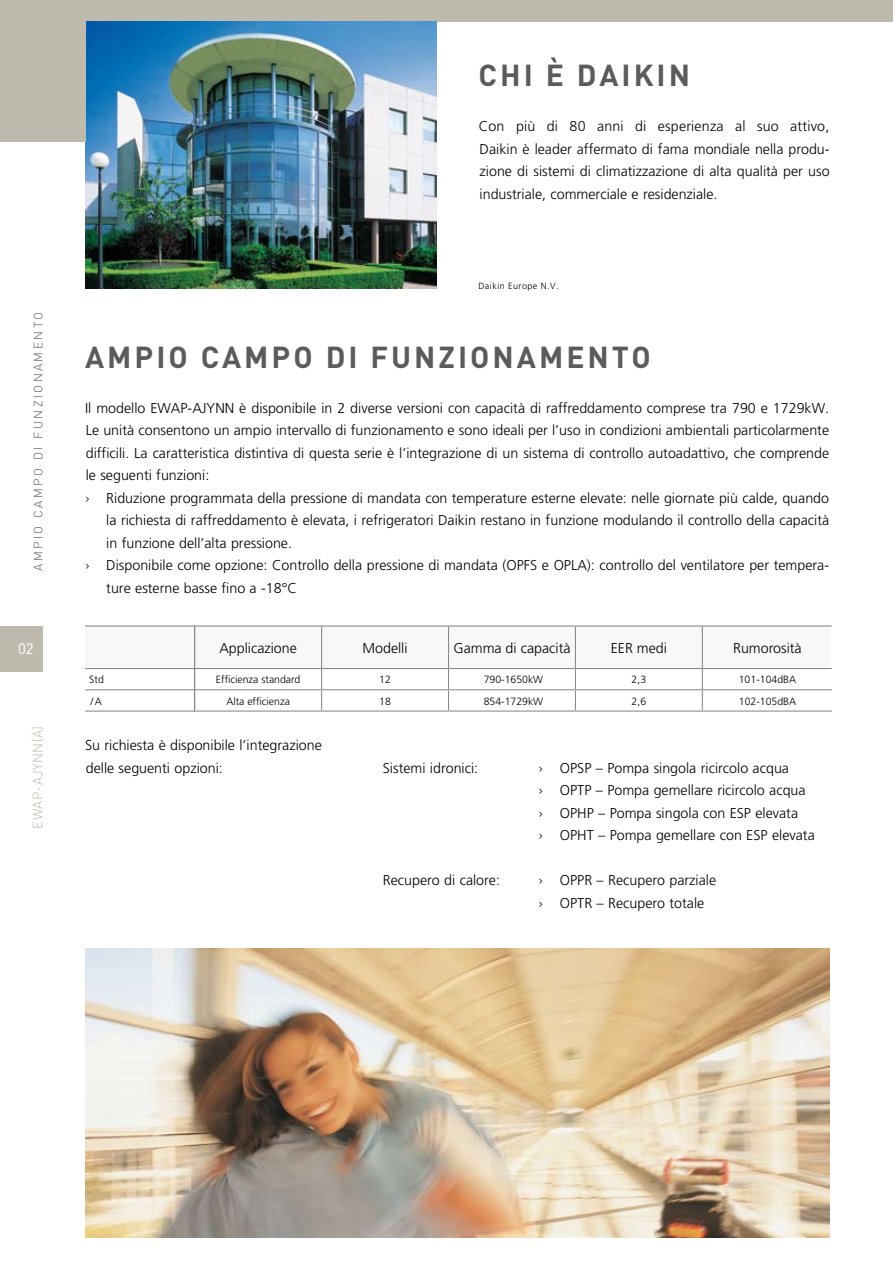
<style>
.page{position:relative;width:893px;height:1263px;background:#fff}
.page>*{position:absolute;margin:0;border:0;box-sizing:border-box;transform-origin:0 0}
.t1{font:700 30px "DIN";letter-spacing:.1em;color:#5b5b5d}
.t2{font:15px "DIN";color:#fff}
.t3{font:300 14.25px/22.5px "Frutiger";color:#000}
.t4{font:300 13.5px "DIN";letter-spacing:.025em;color:#bfbaae}
.t5{font:300 12px "DIN";letter-spacing:.2em;color:#5b5b5d}
.t6{font:300 10.5px/21.3px "Frutiger";color:#000}
.t7{font:300 9px "Frutiger";letter-spacing:.05em;color:#000}
.s1{font-family:"DIN"}
</style>
<div class="page">
<div style="left:0;top:0;width:893px;height:21px;background:#bfbaae"></div>
<img style="left:85px;top:948px;width:745px;height:289px">
<div style="left:0;top:626px;width:43px;height:45px;background:#bfbaae"></div>
<img style="left:85px;top:21px;width:351px;height:268px">
<div style="left:0;top:0;width:85px;height:142px;background:#bfbaae"></div>
<div style="left:85px;top:625px;width:744px;height:44px;background:#f8f8f8"></div>
<hr style="left:194px;top:625px;width:128px;height:1px;background:#87888a">
<hr style="left:322px;top:625px;width:126px;height:1px;background:#87888a">
<hr style="left:321px;top:626px;width:1px;height:42px;background:#87888a">
<hr style="left:448px;top:625px;width:127px;height:1px;background:#87888a">
<hr style="left:448px;top:626px;width:1px;height:42px;background:#87888a">
<hr style="left:575px;top:625px;width:127px;height:1px;background:#87888a">
<hr style="left:575px;top:626px;width:1px;height:42px;background:#87888a">
<hr style="left:702px;top:625px;width:130px;height:1px;background:#87888a">
<hr style="left:702px;top:626px;width:1px;height:42px;background:#87888a">
<hr style="left:194px;top:668px;width:128px;height:1px;background:#87888a">
<hr style="left:322px;top:668px;width:126px;height:1px;background:#87888a">
<hr style="left:448px;top:668px;width:127px;height:1px;background:#87888a">
<hr style="left:575px;top:668px;width:127px;height:1px;background:#87888a">
<hr style="left:702px;top:668px;width:130px;height:1px;background:#87888a">
<hr style="left:194px;top:689px;width:128px;height:1px;background:#87888a">
<hr style="left:322px;top:689px;width:126px;height:1px;background:#87888a">
<svg style="left:321px;top:669px;width:1px;height:41px"></svg>
<hr style="left:448px;top:689px;width:127px;height:1px;background:#87888a">
<svg style="left:448px;top:669px;width:1px;height:41px"></svg>
<hr style="left:575px;top:689px;width:127px;height:1px;background:#87888a">
<svg style="left:575px;top:669px;width:1px;height:41px"></svg>
<hr style="left:702px;top:689px;width:130px;height:1px;background:#87888a">
<svg style="left:702px;top:669px;width:1px;height:41px"></svg>
<hr style="left:322px;top:710px;width:126px;height:2px;background:#87888a">
<hr style="left:448px;top:710px;width:127px;height:2px;background:#87888a">
<hr style="left:575px;top:710px;width:127px;height:2px;background:#87888a">
<hr style="left:702px;top:710px;width:130px;height:2px;background:#87888a">
<hr style="left:194px;top:710px;width:128px;height:2px;background:#87888a">
<hr style="left:85px;top:625px;width:110px;height:1px;background:#87888a">
<hr style="left:194px;top:626px;width:1px;height:42px;background:#87888a">
<hr style="left:85px;top:668px;width:110px;height:1px;background:#87888a">
<hr style="left:85px;top:689px;width:110px;height:1px;background:#87888a">
<svg style="left:194px;top:669px;width:1px;height:41px"></svg>
<hr style="left:85px;top:710px;width:110px;height:2px;background:#87888a">
<p class="t5" style="left:30px;top:571px;width:261px;rotate:-90deg">AMPIO CAMPO DI FUNZIONAMENTO</p>
<p class="t2" style="left:18px;top:640px;width:17px">02</p>
<p class="t4" style="left:29px;top:829px;width:104px;rotate:-90deg">EWAP-AJYNN(A)</p>
<h1 class="t1" style="left:478px;top:55px;width:213px">CHI È DAIKIN</h1>
<p class="t3" style="left:479px;top:115px;width:352px;text-align:justify">Con più di 80 anni di esperienza al suo attivo, Daikin è leader affermato di fama mondiale nella produ&shy;zione di sistemi di climatizzazione di alta qualità per uso industriale, commerciale e residenziale.</p>
<p class="t7" style="left:478px;top:281px;width:82px">Daikin Europe N.V.</p>
<h1 class="t1" style="left:85px;top:337px;width:567px">AMPIO CAMPO DI FUNZIONAMENTO</h1>
<p class="t3" style="left:85px;top:396px;width:746px">Il modello EWAP-AJYNN è disponibile in 2 diverse versioni con capacità di raffreddamento comprese tra 790 e 1729kW.</p>
<p class="t3" style="left:86px;top:419px;width:745px">Le unità consentono un ampio intervallo di funzionamento e sono ideali per l’uso in condizioni ambientali particolarmente</p>
<p class="t3" style="left:86px;top:441px;width:745px">difficili. La caratteristica distintiva di questa serie è l’integrazione di un sistema di controllo autoadattivo, che comprende</p>
<p class="t3" style="left:86px;top:464px;width:125px">le seguenti funzioni:</p>
<p class="t3" style="left:85px;top:486px;width:746px"><span class="s1">›</span> Riduzione programmata della pressione di mandata con temperature esterne elevate: nelle giornate più calde, quando</p>
<p class="t3" style="left:106px;top:509px;width:724px">la richiesta di raffreddamento è elevata, i refrigeratori Daikin restano in funzione modulando il controllo della capacità</p>
<p class="t3" style="left:106px;top:531px;width:187px">in funzione dell’alta pressione.</p>
<p class="t3" style="left:85px;top:554px;width:746px"><span class="s1">›</span> Disponibile come opzione: Controllo della pressione di mandata (OPFS e OPLA): controllo del ventilatore per tempera-</p>
<p class="t3" style="left:106px;top:576px;width:192px">ture esterne basse fino a -18°C</p>
<p class="t6" style="left:89px;top:669px;width:16px">Std /A</p>
<p class="t3" style="left:219px;top:637px;width:79px">Applicazione</p>
<p class="t3" style="left:362px;top:637px;width:47px">Modelli</p>
<p class="t3" style="left:453px;top:637px;width:119px">Gamma di capacità</p>
<p class="t3" style="left:611px;top:637px;width:58px">EER medi</p>
<p class="t3" style="left:733px;top:637px;width:70px">Rumorosità</p>
<p class="t6" style="left:216px;top:669px;width:86px">Efficienza standard</p>
<p class="t6" style="left:379px;top:669px;width:13px">12</p>
<p class="t6" style="left:484px;top:669px;width:61px">790-1650kW</p>
<p class="t6" style="left:632px;top:669px;width:16px">2,3</p>
<p class="t6" style="left:739px;top:669px;width:59px">101-104dBA</p>
<p class="t6" style="left:226px;top:690px;width:65px">Alta efficienza</p>
<p class="t6" style="left:379px;top:690px;width:13px">18</p>
<p class="t6" style="left:484px;top:690px;width:61px">854-1729kW</p>
<p class="t6" style="left:632px;top:690px;width:16px">2,6</p>
<p class="t6" style="left:739px;top:690px;width:59px">102-105dBA</p>
<p class="t3" style="left:85px;top:734px;width:238px">Su richiesta è disponibile l’integrazione delle seguenti opzioni:</p>
<p class="t3" style="left:383px;top:756px;width:97px">Sistemi idronici:</p>
<p class="t3" style="left:383px;top:869px;width:119px">Recupero di calore:</p>
<p class="t3" style="left:539px;top:756px;width:278px"><span class="s1">›</span> OPSP – Pompa singola ricircolo acqua<br><span class="s1">›</span> OPTP – Pompa gemellare ricircolo acqua<br><span class="s1">›</span> OPHP – Pompa singola con ESP elevata<br><span class="s1">›</span> OPHT – Pompa gemellare con ESP elevata</p>
<p class="t3" style="left:539px;top:869px;width:179px"><span class="s1">›</span> OPPR – Recupero parziale <span class="s1">›</span> OPTR – Recupero totale</p>
</div>
